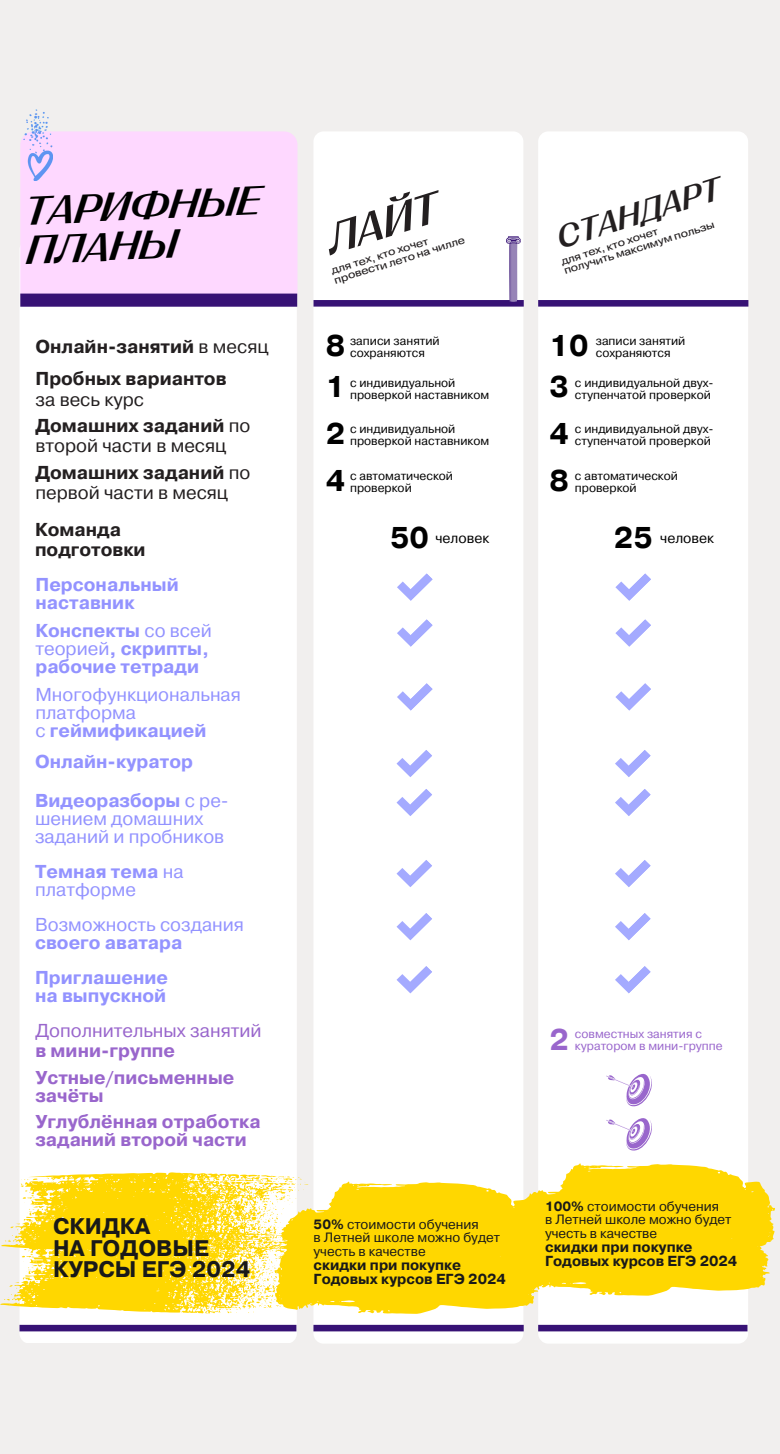
<style>
.page{position:relative;width:780px;height:1454px;background:#fff}
.page>*{position:absolute;margin:0;border:0;box-sizing:border-box;transform-origin:0 0}
.t1{font:italic 500 expanded 43.5px "PP Right Gothic";color:#231f20}
.t2{font:italic 500 expanded 40.88px/39.1px "PP Right Gothic";color:#000}
.t3{font:italic 500 expanded 32.38px "PP Right Gothic";color:#231f20}
.t4{font:700 29.88px "Pragmatica";color:#000}
.t5{font:700 29.88px "Pragmatica";color:#96c}
.t6{font:700 22.5px/21.9px "Pragmatica";color:#191919}
.t7{font:18.62px/18px "Pragmatica";color:#9393ff}
.t8{font:700 18.62px/18px "Pragmatica";color:#9393ff}
.t9{font:18.62px/20.4px "Pragmatica";color:#231f20}
.t10{font:700 18.62px/20.4px "Pragmatica";color:#231f20}
.t11{font:18.62px "Pragmatica";color:#96c}
.t12{font:700 18.62px "Pragmatica";color:#96c}
.t13{font:700 18.5px/18px "Pragmatica";color:#96c}
.t14{font:700 14.5px/14.1px "Pragmatica";color:#191919}
.t15{font:14.12px "Pragmatica";color:#000}
.t16{font:13.38px/13.2px "Pragmatica";color:#191919}
.t17{font:12px/12px "Pragmatica";color:#000}
.t18{font:12px/12px "Pragmatica";color:#96c}
.t19{font:10.38px/10px "Pragmatica Ext";color:#231f20}
.s1{font-weight:400}
.s2{font-weight:700}
.s3{font-weight:700;font-size:29.88px}
</style>
<div class="page">
<div style="left:0;top:0;width:779px;height:1453px;background:#f1efee"></div>
<div style="left:313px;top:131px;width:210px;height:1212px;background:#fff;border-radius:10px"></div>
<div style="left:538px;top:131px;width:209px;height:1212px;background:#fff;border-radius:10px"></div>
<div style="left:20px;top:239px;width:277px;height:1103px;background:#fff;border-radius:10px"></div>
<div style="left:20px;top:131px;width:277px;height:175px;background:#fed8ff;border-radius:14px"></div>
<div style="left:313px;top:300px;width:210px;height:6px;background:#371275"></div>
<div style="left:538px;top:300px;width:210px;height:6px;background:#371275"></div>
<div style="left:20px;top:293px;width:277px;height:14px;background:#371275"></div>
<div style="left:20px;top:1324px;width:276px;height:7px;background:#371275"></div>
<div style="left:313px;top:1324px;width:210px;height:7px;background:#371275"></div>
<div style="left:538px;top:1324px;width:209px;height:7px;background:#371275"></div>
<svg style="left:506px;top:236px;width:15px;height:66px"></svg>
<img style="left:24px;top:110px;width:29px;height:70px">
<svg style="left:606px;top:1073px;width:46px;height:34px"></svg>
<svg style="left:606px;top:1118px;width:46px;height:33px"></svg>
<svg style="left:397px;top:619px;width:35px;height:27px"></svg>
<svg style="left:615px;top:619px;width:35px;height:27px"></svg>
<svg style="left:397px;top:573px;width:35px;height:27px"></svg>
<svg style="left:615px;top:573px;width:35px;height:27px"></svg>
<svg style="left:397px;top:683px;width:35px;height:27px"></svg>
<svg style="left:615px;top:683px;width:35px;height:27px"></svg>
<svg style="left:396px;top:789px;width:36px;height:27px"></svg>
<svg style="left:615px;top:789px;width:35px;height:27px"></svg>
<svg style="left:396px;top:750px;width:36px;height:27px"></svg>
<svg style="left:615px;top:750px;width:35px;height:27px"></svg>
<svg style="left:396px;top:860px;width:36px;height:27px"></svg>
<svg style="left:615px;top:860px;width:35px;height:27px"></svg>
<svg style="left:396px;top:913px;width:36px;height:27px"></svg>
<svg style="left:615px;top:913px;width:35px;height:27px"></svg>
<svg style="left:396px;top:966px;width:36px;height:27px"></svg>
<svg style="left:615px;top:966px;width:35px;height:27px"></svg>
<svg style="left:0;top:1163px;width:774px;height:150px"></svg>
<h2 class="t2" style="left:23px;top:192px;width:238px;rotate:-3deg">ТАРИФНЫЕ<br>ПЛАНЫ</h2>
<h1 class="t1" style="left:320px;top:217px;width:116px;rotate:-17deg">ЛАЙТ</h1>
<p class="t19" style="left:330px;top:266px;width:138px;rotate:-17deg">для тех, кто хочет провести лето на чилле</p>
<h3 class="t3" style="left:551px;top:220px;width:171px;rotate:-17deg">СТАНДАРТ</h3>
<p class="t19" style="left:559px;top:256px;width:158px;rotate:-17deg">для тех, кто хочет<br>получить максимум пользы</p>
<h3 class="t10" style="left:35px;top:337px;width:234px">Онлайн-занятий <span class="s1">в месяц</span></h3>
<h3 class="t4" style="left:325px;top:325px;width:21px">8</h3>
<p class="t17" style="left:350px;top:335px;width:91px">записи занятий сохраняются</p>
<h3 class="t4" style="left:549px;top:325px;width:40px">10</h3>
<p class="t17" style="left:595px;top:335px;width:91px">записи занятий сохраняются</p>
<h3 class="t10" style="left:35px;top:369px;width:192px">Пробных вариантов</h3>
<h3 class="t9" style="left:35px;top:390px;width:110px">за весь курс</h3>
<h3 class="t4" style="left:325px;top:367px;width:21px">1</h3>
<p class="t17" style="left:350px;top:377px;width:140px">с индивидуальной проверкой наставником</p>
<h3 class="t4" style="left:549px;top:367px;width:21px">3</h3>
<p class="t17" style="left:574px;top:377px;width:140px">с индивидуальной двух&shy;ступенчатой проверкой</p>
<h3 class="t9" style="left:35px;top:416px;width:216px"><span class="s2">Домашних заданий</span> по второй части в месяц</h3>
<h3 class="t4" style="left:325px;top:414px;width:21px">2</h3>
<p class="t17" style="left:350px;top:423px;width:140px">с индивидуальной проверкой наставником</p>
<h3 class="t4" style="left:549px;top:414px;width:21px">4</h3>
<p class="t17" style="left:574px;top:423px;width:140px">с индивидуальной двух&shy;ступенчатой проверкой</p>
<h3 class="t9" style="left:35px;top:463px;width:216px"><span class="s2">Домашних заданий</span> по первой части в месяц</h3>
<h3 class="t4" style="left:325px;top:461px;width:21px">4</h3>
<p class="t17" style="left:350px;top:470px;width:104px">с автоматической проверкой</p>
<h3 class="t4" style="left:549px;top:461px;width:21px">8</h3>
<p class="t17" style="left:574px;top:470px;width:104px">с автоматической проверкой</p>
<h3 class="t10" style="left:35px;top:520px;width:112px">Команда подготовки</h3>
<p class="t15" style="left:390px;top:529px;width:100px"><span class="s3">50</span> человек</p>
<p class="t15" style="left:613px;top:529px;width:101px"><span class="s3">25</span> человек</p>
<h3 class="t8" style="left:35px;top:576px;width:145px">Персональный наставник</h3>
<h3 class="t8" style="left:35px;top:622px;width:178px">Конспекты <span class="s1">со всей теорией</span>, скрипты, рабочие тетради</h3>
<h3 class="t7" style="left:35px;top:686px;width:207px">Многофункциональная платформа<br>с <span class="s2">геймификацией</span></h3>
<h3 class="t8" style="left:35px;top:753px;width:159px">Онлайн-куратор</h3>
<h3 class="t7" style="left:35px;top:792px;width:195px"><span class="s2">Видеоразборы</span> с ре&shy;шением домашних заданий и пробников</h3>
<h3 class="t7" style="left:35px;top:863px;width:150px"><span class="s2">Темная тема</span> на платформе</h3>
<h3 class="t7" style="left:35px;top:916px;width:210px">Возможность создания</h3>
<h3 class="t8" style="left:35px;top:925px;width:149px;line-height:35.1px">своего аватара<br>Приглашение</h3>
<h3 class="t8" style="left:35px;top:987px;width:133px">на выпускной</h3>
<h3 class="t11" style="left:35px;top:1018px;width:227px">Дополнительных занятий</h3>
<h3 class="t12" style="left:35px;top:1038px;width:141px">в мини-группе</h3>
<h3 class="t13" style="left:35px;top:1069px;width:200px">Устные/письменные зачёты</h3>
<h3 class="t13" style="left:35px;top:1113px;width:226px">Углублённая отработка заданий второй части</h3>
<h3 class="t6" style="left:53px;top:1215px;width:199px">СКИДКА<br>НА ГОДОВЫЕ<br>КУРСЫ ЕГЭ 2024</h3>
<h3 class="t5" style="left:549px;top:1020px;width:21px">2</h3>
<p class="t18" style="left:574px;top:1028px;width:149px">совместных занятия с куратором в мини-группе</p>
<p class="t16" style="left:313px;top:1218px;width:188px"><span class="s2">50%</span> стоимости обучения<br>в Летней школе можно будет учесть в качестве</p>
<p class="t14" style="left:313px;top:1258px;width:194px">скидки при покупке<br>Годовых курсов ЕГЭ 2024</p>
<p class="t16" style="left:544px;top:1200px;width:188px"><span class="s2">100%</span> стоимости обучения<br>в Летней школе можно будет учесть в качестве</p>
<p class="t14" style="left:544px;top:1239px;width:194px">скидки при покупке<br>Годовых курсов ЕГЭ 2024</p>
</div>
